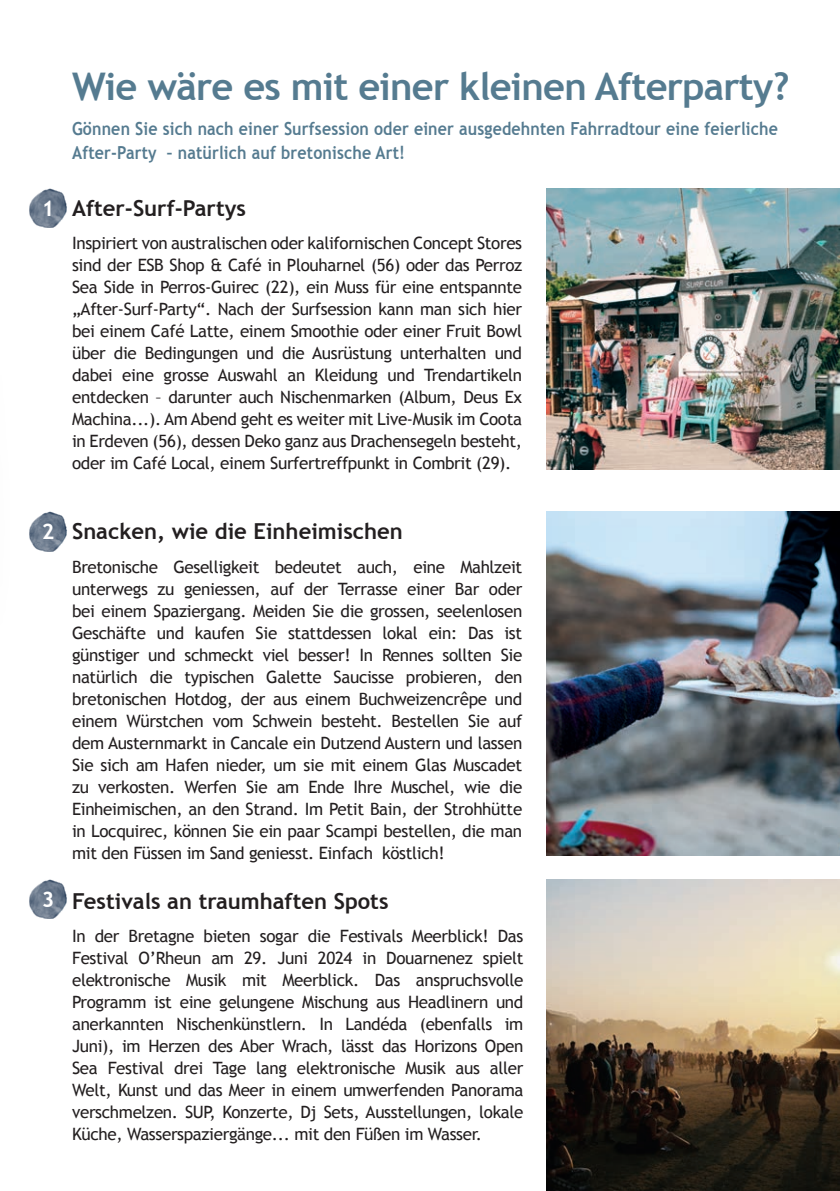
<style>
.page{position:relative;width:840px;height:1191px;background:#fff}
.page>*{position:absolute;margin:0;border:0;box-sizing:border-box;transform-origin:0 0}
.t1{font:700 38px "Trebuchet MS";letter-spacing:-.02em;color:#557b90}
.t2{font:700 22px "Trebuchet MS";color:#231f20}
.t3{font:700 21.4px "Trebuchet MS";color:#fff}
.t4{font:700 18px/24px "Trebuchet MS";letter-spacing:.01em;color:#557b90;scale:.89 1}
.t5{font:17px/22px "Trebuchet MS";letter-spacing:-.02em;color:#231f20;text-align:justify}
</style>
<div class="page">
<img style="left:29px;top:879px;width:38px;height:39px">
<img style="left:546px;top:188px;width:293px;height:281px">
<img style="left:29px;top:512px;width:38px;height:39px">
<img style="left:546px;top:512px;width:293px;height:343px">
<img style="left:546px;top:879px;width:293px;height:312px">
<img style="left:29px;top:188px;width:38px;height:39px">
<p class="t3" style="left:42px;top:195px;width:14px">1</p>
<p class="t1" style="left:72px;top:63px;width:718px">Wie wäre es mit einer kleinen Afterparty?</p>
<p class="t4" style="left:72px;top:117px;width:794px">Gönnen Sie sich nach einer Surfsession oder einer ausgedehnten Fahrradtour eine feierliche<br>After-Party – natürlich auf bretonische Art!</p>
<p class="t2" style="left:72px;top:194px;width:175px">After-Surf-Partys</p>
<p class="t5" style="left:72px;top:232px;width:451px">Inspiriert von australischen oder kalifornischen Concept Stores sind der ESB Shop &amp; Café in Plouharnel (56) oder das Perroz Sea Side in Perros-Guirec (22), ein Muss für eine entspannte „After-Surf-Party“. Nach der Surfsession kann man sich hier bei einem Café Latte, einem Smoothie oder einer Fruit Bowl über die Bedingungen und die Ausrüstung unterhalten und dabei eine grosse Auswahl an Kleidung und Trendartikeln entdecken – darunter auch Nischenmarken (Album, Deus Ex Machina...). Am Abend geht es weiter mit Live-Musik im Coota in Erdeven (56), dessen Deko ganz aus Drachensegeln besteht, oder im Café Local, einem Surfertreffpunkt in Combrit (29).</p>
<p class="t3" style="left:42px;top:518px;width:14px">2</p>
<p class="t3" style="left:42px;top:886px;width:14px">3</p>
<p class="t2" style="left:72px;top:517px;width:332px">Snacken, wie die Einheimischen</p>
<p class="t5" style="left:72px;top:556px;width:451px">Bretonische Geselligkeit bedeutet auch, eine Mahlzeit unterwegs zu geniessen, auf der Terrasse einer Bar oder bei einem Spaziergang. Meiden Sie die grossen, seelenlosen Geschäfte und kaufen Sie stattdessen lokal ein: Das ist günstiger und schmeckt viel besser! In Rennes sollten Sie natürlich die typischen Galette Saucisse probieren, den bretonischen Hotdog, der aus einem Buchweizencrêpe und einem Würstchen vom Schwein besteht. Bestellen Sie auf dem Austernmarkt in Cancale ein Dutzend Austern und lassen Sie sich am Hafen nieder, um sie mit einem Glas Muscadet zu verkosten. Werfen Sie am Ende Ihre Muschel, wie die Einheimischen, an den Strand. Im Petit Bain, der Strohhütte in Locquirec, können Sie ein paar Scampi bestellen, die man mit den Füssen im Sand geniesst. Einfach köstlich!</p>
<p class="t2" style="left:72px;top:887px;width:318px">Festivals an traumhaften Spots</p>
<p class="t5" style="left:72px;top:925px;width:452px">In der Bretagne bieten sogar die Festivals Meerblick! Das Festival O’Rheun am 29. Juni 2024 in Douarnenez spielt elektronische Musik mit Meerblick. Das anspruchsvolle Programm ist eine gelungene Mischung aus Headlinern und anerkannten Nischenkünstlern. In Landéda (ebenfalls im Juni), im Herzen des Aber Wrach, lässt das Horizons Open Sea Festival drei Tage lang elektronische Musik aus aller Welt, Kunst und das Meer in einem umwerfenden Panorama verschmelzen. SUP, Konzerte, Dj Sets, Ausstellungen, lokale Küche, Wasserspaziergänge... mit den Füßen im Wasser.</p>
</div>
